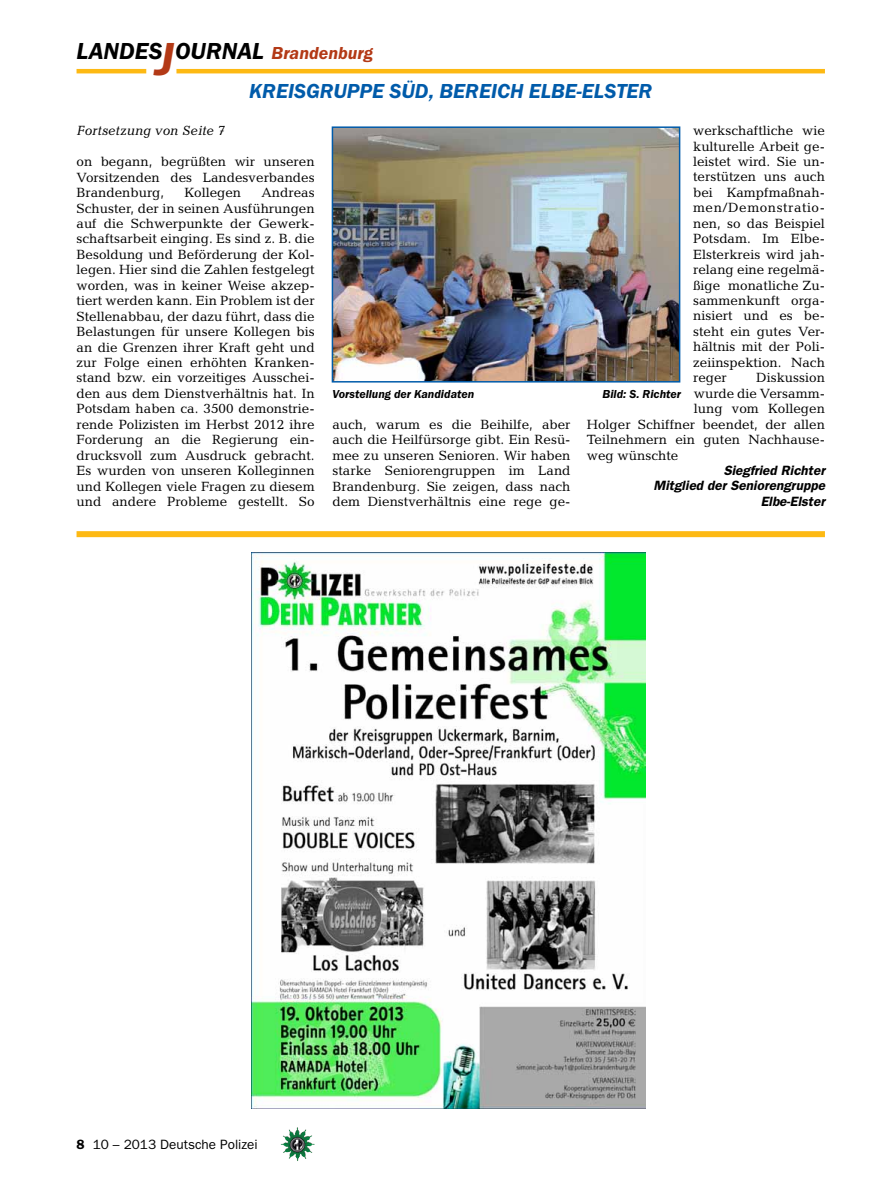
<style>
.page{position:relative;width:893px;height:1191px;background:#fff}
.page>*{position:absolute;margin:0;border:0;box-sizing:border-box;transform-origin:0 0}
.t1{font:italic 600 24px "Franklin Gothic Itc T";color:#000}
.t2{font:italic 600 21px "Franklin Gothic Itc T";color:#005baa}
.t3{font:13.5px/15.5px "Candida";color:#000;text-align:justify}
.t4{font:italic 600 13.5px/15.5px "Franklin Gothic";color:#000;text-align:right}
.t5{font:13.5px "Franklin Gothic";color:#000}
.t6{font:italic 13.5px "Candida";color:#000}
.t7{font:italic 600 12px "Franklin Gothic Itc T";color:#000}
.s1{font-size:48px;color:#b33916}
.s2{font-size:18px;color:#b33916}
.s3{font-weight:600}
</style>
<div class="page">
<hr style="left:77px;top:69px;width:69px;height:4px;background:#fdb913">
<hr style="left:176px;top:69px;width:649px;height:4px;background:#fdb913">
<img style="left:281px;top:1128px;width:16px;height:24px">
<img style="left:335px;top:129px;width:342px;height:250px">
<div style="left:332px;top:126px;width:348px;height:256px;border:2px solid #005baa"></div>
<div style="left:77px;top:531px;width:748px;height:6px;background:#fdb913"></div>
<img style="left:251px;top:552px;width:394px;height:557px">
<h1 class="t1" style="left:77px;top:37px;width:298px">LANDES<span class="s1">J</span>OURNAL <span class="s2">Brandenburg</span></h1>
<h2 class="t2" style="left:249px;top:79px;width:14px">Kreisgru</h2>
<h2 class="t2" style="left:347px;top:79px;width:119px">ppe Süd, Bereic</h2>
<h2 class="t2" style="left:510px;top:79px;width:130px">h Elbe-Els ter</h2>
<p class="t6" style="left:77px;top:123px;width:150px">Fortsetzung von Seite 7</p>
<p class="t3" style="left:77px;top:154px;width:240px">on begann, begrüßten wir unseren Vorsitzenden des Landesverbandes Brandenburg,</p>
<p class="t3" style="left:77px;top:185px;width:240px;text-indent:185px">Andreas Schuster, der in seinen Ausführungen auf die Schwerpunkte der Gewerk&shy;schaftsarbeit einging. Es sind z. B. die Besoldung und Beförderung der Kol&shy;legen. Hier sind die Zahlen festgelegt worden, was in keiner Weise akzep&shy;tiert werden kann. Ein Problem ist der Stellenabbau, der dazu führt, dass die Belastungen für unsere Kollegen bis an die Grenzen ihrer Kraft geht und zur Folge einen erhöhten Kranken&shy;stand bzw. ein vorzeitiges Ausschei&shy;den aus dem Dienstverhältnis hat. In Potsdam haben ca. 3500 demonstrie&shy;rende Polizisten im Herbst 2012 ihre Forderung an die Regierung ein&shy;drucksvoll zum Ausdruck gebracht.<br>Es wurden von unseren Kolleginnen und Kollegen viele Fragen zu diesem und andere Probleme gestellt. So</p>
<p class="t3" style="left:184px;top:185px;width:58px">Kollegen</p>
<p class="t3" style="left:693px;top:123px;width:133px">werkschaftliche wie kulturelle Arbeit ge&shy;leistet wird. Sie un&shy;terstützen uns auch bei Kampfmaßnah&shy;men/Demonstratio&shy;nen, so das Beispiel Potsdam. Im Elbe-Elsterkreis wird jah&shy;relang eine regelmä&shy;ßige monatliche Zu&shy;sammenkunft orga&shy;nisiert und es be&shy;steht ein gutes Ver&shy;hältnis mit der Poli&shy;zeiinspektion. Nach reger</p>
<p class="t3" style="left:756px;top:370px;width:70px">Diskussion</p>
<p class="t3" style="left:694px;top:385px;width:133px">wurde die Versamm-</p>
<p class="t3" style="left:694px;top:401px;width:133px">lung vom Kollegen</p>
<p class="t3" style="left:587px;top:416px;width:240px">Holger Schiffner beendet, der allen</p>
<p class="t3" style="left:587px;top:432px;width:240px">Teilnehmern ein guten Nachhause-</p>
<p class="t3" style="left:587px;top:447px;width:93px">weg wünschte</p>
<p class="t4" style="left:654px;top:462px;width:173px">Siegfried Richter<br>Mitglied der Seniorengruppe<br>Elbe-Elster</p>
<p class="t7" style="left:332px;top:387px;width:143px">Vorstellung der Kandidaten</p>
<p class="t7" style="left:602px;top:387px;width:80px">Bild: S. Richter</p>
<p class="t3" style="left:332px;top:416px;width:240px">auch, warum es die Beihilfe, aber auch die Heilfürsorge gibt. Ein Resü&shy;mee zu unseren Senioren. Wir haben starke Seniorengruppen im Land Brandenburg. Sie zeigen, dass nach dem Dienstverhältnis eine rege ge-</p>
<p class="t5" style="left:77px;top:1136px;width:183px"><span class="s3">8</span> 10 – 2013 Deutsche Polizei</p>
</div>
